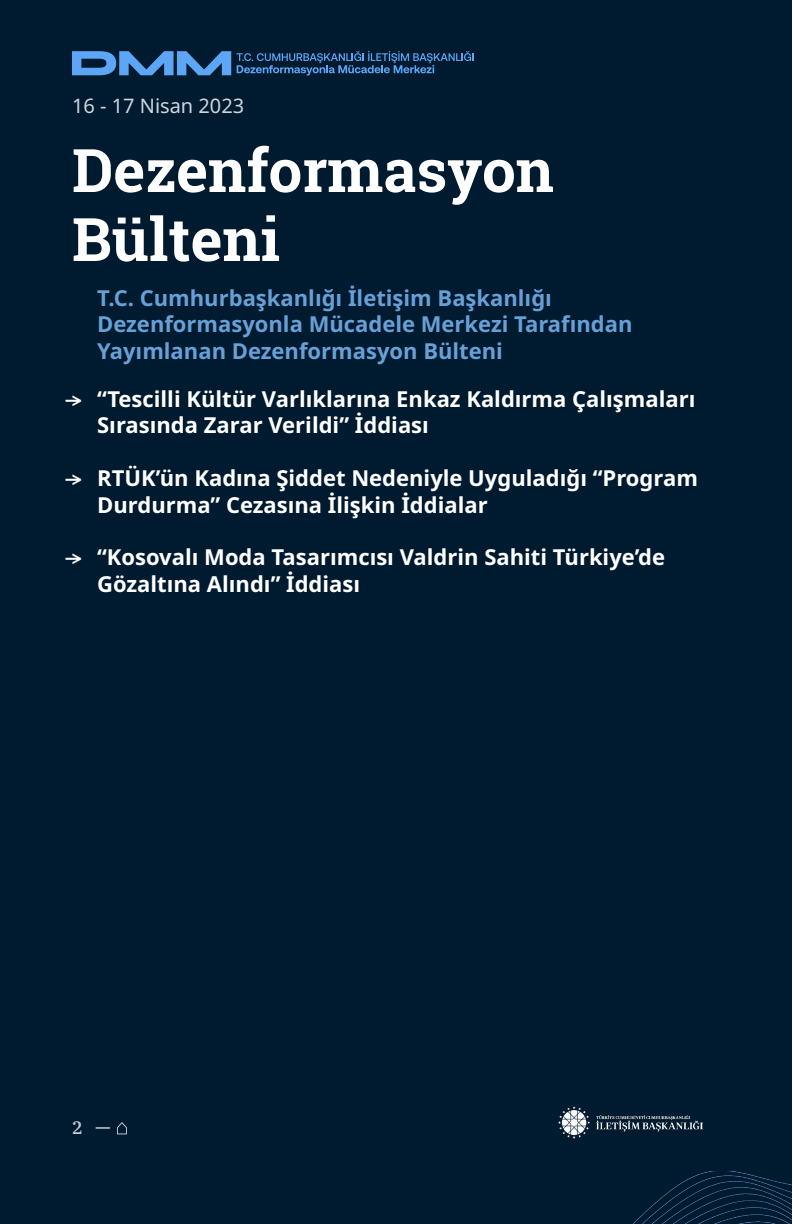
<style>
.page{position:relative;width:792px;height:1224px;background:#001a2f}
.page>*{position:absolute;margin:0;border:0;box-sizing:border-box;transform-origin:0 0}
.t1{font:700 60px/69px "Roboto Slab";color:#fff}
.t2{font:700 22px/26.4px "Noto Sans";color:#fff}
.t3{font:700 22px/26.4px "Noto Sans";color:#67a0d7}
.t4{font:20px "Noto Sans";color:#ccd8e0}
.t5{font:500 18px "IBM Plex Serif";color:#bfccd6}
.s1{font-size:20px;color:#ccd9e0}
</style>
<div class="page">
<img style="left:633px;top:1171px;width:159px;height:53px">
<img style="left:558px;top:1106px;width:144px;height:32px">
<svg style="left:117px;top:1122px;width:10px;height:12px"></svg>
<svg style="left:72px;top:51px;width:159px;height:24px"></svg>
<svg style="left:237px;top:51px;width:237px;height:24px"></svg>
<p class="t4" style="left:72px;top:92px;width:174px">16 - 17 Nisan 2023</p>
<p class="t1" style="left:72px;top:135px;width:483px">Dezenformasyon<br>Bülteni</p>
<p class="t3" style="left:97px;top:285px;width:537px">T.C. Cumhurbaşkanlığı İletişim Başkanlığı<br>Dezenformasyonla Mücadele Merkezi Tarafından<br>Yayımlanan Dezenformasyon Bülteni</p>
<p class="t2" style="left:97px;top:386px;width:600px">“Tescilli Kültür Varlıklarına Enkaz Kaldırma Çalışmaları<br>Sırasında Zarar Verildi” İddiası</p>
<p class="t2" style="left:97px;top:466px;width:602px">RTÜK’ün Kadına Şiddet Nedeniyle Uyguladığı “Program<br>Durdurma” Cezasına İlişkin İddialar</p>
<p class="t2" style="left:97px;top:545px;width:569px">“Kosovalı Moda Tasarımcısı Valdrin Sahiti Türkiye’de<br>Gözaltına Alındı” İddiası</p>
<p class="t5" style="left:72px;top:1114px;width:40px">2 <span class="s1">—</span></p>
</div>
